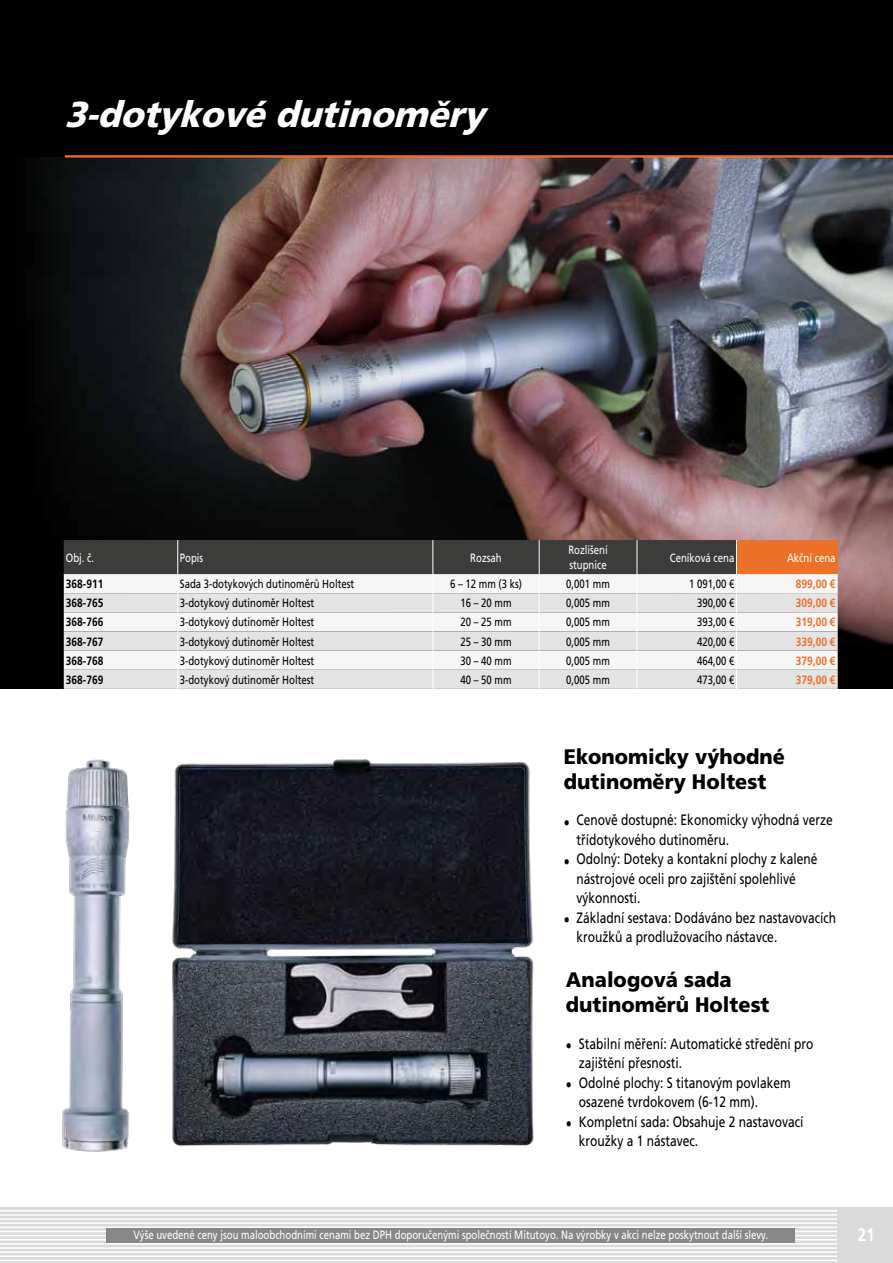
<style>
.page{position:relative;width:893px;height:1263px;background:#fff}
.page>*{position:absolute;margin:0;border:0;box-sizing:border-box;transform-origin:0 0}
.t1{font:italic 900 36px "Mitutoyo Frutiger";color:#fff}
.t2{font:900 21px/25.2px "Mitutoyo Frutiger";color:#000}
.t3{font:700 18px "Mitutoyo Frutiger";color:#fff}
.t4{font:15px/19.5px "Mitutoyo Frutiger";color:#000}
.t5{font:12px "Mitutoyo Frutiger";color:#000}
.t6{font:12px/14.4px "Mitutoyo Frutiger";color:#fff}
.t7{font:700 12px "Mitutoyo Frutiger";color:#000}
.t8{font:700 12px "Mitutoyo Frutiger";color:#ee702a}
</style>
<div class="page">
<div style="left:0;top:1208px;width:838px;height:55px;background:#dadada"></div>
<hr style="left:0;top:1210px;width:838px;height:1px;background:#fff">
<hr style="left:0;top:1214px;width:838px;height:2px;background:#fff">
<hr style="left:0;top:1218px;width:838px;height:2px;background:#fff">
<hr style="left:0;top:1222px;width:838px;height:2px;background:#fff">
<hr style="left:0;top:1226px;width:838px;height:2px;background:#fff">
<hr style="left:0;top:1231px;width:838px;height:1px;background:#fff">
<hr style="left:0;top:1235px;width:838px;height:1px;background:#fff">
<hr style="left:0;top:1239px;width:838px;height:1px;background:#fff">
<hr style="left:0;top:1243px;width:838px;height:1px;background:#fff">
<hr style="left:0;top:1247px;width:838px;height:2px;background:#fff">
<hr style="left:0;top:1251px;width:838px;height:2px;background:#fff">
<hr style="left:0;top:1255px;width:838px;height:2px;background:#fff">
<hr style="left:0;top:1260px;width:838px;height:1px;background:#fff">
<div style="left:838px;top:1208px;width:55px;height:55px;background:#dadada"></div>
<div style="left:106px;top:1229px;width:689px;height:14px;background:#878787"></div>
<div style="left:0;top:0;width:893px;height:155px;background:#000"></div>
<div style="left:0;top:129px;width:893px;height:560px;background:#000"></div>
<img style="left:42px;top:157px;width:851px;height:489px">
<img style="left:62px;top:759px;width:68px;height:393px">
<div style="left:736px;top:540px;width:102px;height:34px;background:#ee712a"></div>
<div style="left:737px;top:574px;width:101px;height:19px;background:#f6f6f6"></div>
<svg style="left:737px;top:593px;width:101px;height:96px;background:#e7e7e7"></svg>
<svg style="left:64px;top:540px;width:673px;height:149px;background:#c2c2c2"></svg>
<hr style="left:177px;top:540px;width:1px;height:34px;background:#fff">
<hr style="left:433px;top:540px;width:1px;height:34px;background:#fff">
<hr style="left:539px;top:540px;width:1px;height:34px;background:#fff">
<img style="left:172px;top:759px;width:362px;height:388px">
<hr style="left:65px;top:155px;width:828px;height:2px;background:#ee712a">
<h1 class="t1" style="left:65px;top:93px;width:432px">3-dotykovédutinoměry</h1>
<p class="t6" style="left:66px;top:550px;width:30px">Obj. č.</p>
<p class="t6" style="left:180px;top:550px;width:25px">Popis</p>
<p class="t6" style="left:470px;top:550px;width:33px">Rozsah</p>
<p class="t6" style="left:568px;top:543px;width:41px">Rozlišení stupnice</p>
<p class="t6" style="left:670px;top:550px;width:66px">Ceníková cena</p>
<p class="t6" style="left:787px;top:550px;width:50px">Akční cena</p>
<p class="t7" style="left:66px;top:577px;width:39px">368-911</p>
<p class="t5" style="left:180px;top:577px;width:176px">Sada 3-dotykových dutinoměrů Holtest</p>
<p class="t5" style="left:450px;top:577px;width:73px">6 – 12 mm (3 ks)</p>
<p class="t5" style="left:566px;top:577px;width:45px">0,001 mm</p>
<p class="t5" style="left:689px;top:577px;width:47px">1 091,00 €</p>
<p class="t8" style="left:796px;top:577px;width:41px">899,00 €</p>
<p class="t7" style="left:66px;top:596px;width:39px">368-765</p>
<p class="t5" style="left:180px;top:596px;width:136px">3-dotykový dutinoměr Holtest</p>
<p class="t5" style="left:460px;top:596px;width:53px">16 – 20 mm</p>
<p class="t5" style="left:566px;top:596px;width:45px">0,005 mm</p>
<p class="t5" style="left:697px;top:596px;width:39px">390,00 €</p>
<p class="t8" style="left:796px;top:596px;width:41px">309,00 €</p>
<p class="t7" style="left:66px;top:615px;width:39px">368-766</p>
<p class="t5" style="left:180px;top:615px;width:136px">3-dotykový dutinoměr Holtest</p>
<p class="t5" style="left:460px;top:615px;width:53px">20 – 25 mm</p>
<p class="t5" style="left:566px;top:615px;width:45px">0,005 mm</p>
<p class="t5" style="left:697px;top:615px;width:39px">393,00 €</p>
<p class="t8" style="left:796px;top:615px;width:41px">319,00 €</p>
<p class="t7" style="left:66px;top:634px;width:39px">368-767</p>
<p class="t5" style="left:180px;top:634px;width:136px">3-dotykový dutinoměr Holtest</p>
<p class="t5" style="left:460px;top:634px;width:53px">25 – 30 mm</p>
<p class="t5" style="left:566px;top:634px;width:45px">0,005 mm</p>
<p class="t5" style="left:697px;top:634px;width:39px">420,00 €</p>
<p class="t8" style="left:796px;top:634px;width:41px">339,00 €</p>
<p class="t7" style="left:66px;top:653px;width:39px">368-768</p>
<p class="t5" style="left:180px;top:653px;width:136px">3-dotykový dutinoměr Holtest</p>
<p class="t5" style="left:460px;top:653px;width:53px">30 – 40 mm</p>
<p class="t5" style="left:566px;top:653px;width:45px">0,005 mm</p>
<p class="t5" style="left:697px;top:653px;width:39px">464,00 €</p>
<p class="t8" style="left:796px;top:653px;width:41px">379,00 €</p>
<p class="t7" style="left:66px;top:672px;width:39px">368-769</p>
<p class="t5" style="left:180px;top:672px;width:136px">3-dotykový dutinoměr Holtest</p>
<p class="t5" style="left:460px;top:672px;width:53px">40 – 50 mm</p>
<p class="t5" style="left:566px;top:672px;width:45px">0,005 mm</p>
<p class="t5" style="left:697px;top:672px;width:39px">473,00 €</p>
<p class="t8" style="left:796px;top:672px;width:41px">379,00 €</p>
<h2 class="t2" style="left:564px;top:744px;width:223px">Ekonomicky výhodné dutinoměry Holtest</h2>
<p class="t4" style="left:577px;top:810px;width:258px;text-indent:-13px">• Cenově dostupné: Ekonomicky výhodná verze třídotykového dutinoměru.</p>
<p class="t4" style="left:577px;top:849px;width:242px;text-indent:-13px">• Odolný: Doteky a kontakní plochy z kalené nástrojové oceli pro zajištění spolehlivé výkonnosti.</p>
<p class="t4" style="left:577px;top:908px;width:261px;text-indent:-13px">• Základní sestava: Dodáváno bez nastavovacích kroužků a prodlužovacího nástavce.</p>
<h2 class="t2" style="left:566px;top:967px;width:205px">Analogová sada dutinoměrů Holtest</h2>
<p class="t4" style="left:579px;top:1033px;width:236px;text-indent:-13px">• Stabilní měření: Automatické středění pro zajištění přesnosti.</p>
<p class="t4" style="left:579px;top:1072px;width:214px;text-indent:-13px">• Odolné plochy: S titanovým povlakem osazené tvrdokovem (6-12 mm).</p>
<p class="t4" style="left:579px;top:1111px;width:226px;text-indent:-13px">• Kompletní sada: Obsahuje 2 nastavovací kroužky a 1 nástavec.</p>
<p class="t6" style="left:133px;top:1227px;width:636px">Výše uvedené ceny jsou maloobchodními cenami bez DPH doporučenými společností Mitutoyo. Na výrobky v akci nelze poskytnout další slevy.</p>
<p class="t3" style="left:858px;top:1224px;width:19px">21</p>
</div>
